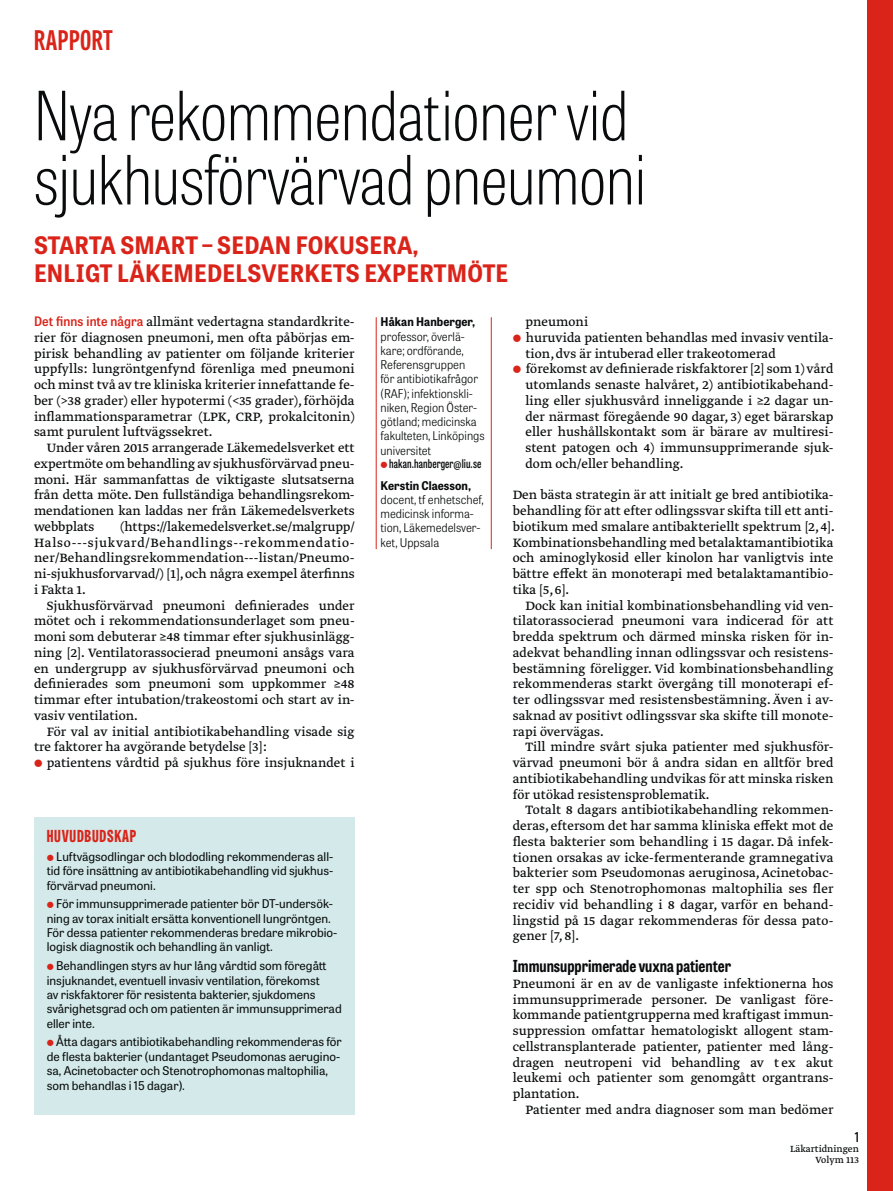
<style>
.page{position:relative;width:893px;height:1191px;background:#fff}
.page>*{position:absolute;margin:0;border:0;box-sizing:border-box;transform-origin:0 0}
.t1{font:100 67.5px/64.2px "Tablet Gothic Condensed";letter-spacing:-.005em;color:#090b0c}
.t2{font:700 27px "Tablet Gothic Compressed";letter-spacing:.02em;color:#da241a}
.t3{font:700 24px/28.5px "Tablet Gothic Narrow";letter-spacing:.01em;color:#da241a}
.t4{font:700 16.5px "Tablet Gothic Condensed";color:#090b0c}
.t5{font:800 16.5px "Tablet Gothic Compressed";letter-spacing:.045em;color:#da241a}
.t6{font:14.25px/15.8px "Greta Text Pro Regular Min";color:#090b0c;text-align:justify}
.t7{font:600 13.5px "Tablet Gothic Condensed";color:#090b0c}
.t8{font:12px/14.4px "Tablet Gothic";color:#090b0c}
.t9{font:300 12px/14.2px "Tablet Gothic Narrow";color:#090b0c}
.t10{font:700 12px "Tablet Gothic Narrow";letter-spacing:.005em;color:#090b0c}
.t11{font:600 12px "Tablet Gothic Compressed";letter-spacing:.01em;color:#090b0c}
.t12{font:10.5px/10.5px "Greta Text Pro";color:#090b0c;text-align:right}
.s1{font-family:"Tablet Gothic Narrow";font-weight:600;font-size:13.05px;color:#da241a}
</style>
<div class="page">
<div style="left:867px;top:0;width:26px;height:1191px;background:#da241a"></div>
<hr style="left:376px;top:317px;width:1px;height:232px;background:#da241a">
<hr style="left:491px;top:317px;width:1px;height:232px;background:#da241a">
<div style="left:34px;top:817px;width:321px;height:297px;background:#d4eaea"></div>
<h2 class="t2" style="left:34px;top:22px;width:80px">RAPPORT</h2>
<h1 class="t1" style="left:34px;top:82px;width:613px">Nya rekommendationer vid sjukhusförvärvad pneumoni</h1>
<h3 class="t3" style="left:34px;top:230px;width:476px">STARTA SMART – SEDAN FOKUSERA,<br>ENLIGT LÄKEMEDELSVERKETS EXPERTMÖTE</h3>
<p class="t6" style="left:34px;top:314px;width:322px"><span class="s1">Det finns inte några</span> allmänt vedertagna standardkrite&shy;rier för diagnosen pneumoni, men ofta påbörjas em&shy;pirisk behandling av patienter om följande kriterier uppfylls: lungröntgenfynd förenliga med pneumoni och minst två av tre kliniska kriterier innefattande fe&shy;ber (&gt;38 grader) eller hypotermi (&lt;35 grader), förhöjda inflammationsparametrar (LPK, CRP, prokalcitonin) samt purulent luftvägssekret.</p>
<p class="t6" style="left:34px;top:440px;width:322px;text-indent:13px">Under våren 2015 arrangerade Läkemedelsverket ett expertmöte om behandling av sjukhusförvärvad pneu&shy;moni. Här sammanfattas de viktigaste slutsatserna från detta möte. Den fullständiga behandlingsrekom&shy;mendationen kan laddas ner från Läkemedelsverkets webbplats</p>
<p class="t6" style="left:34px;top:519px;width:322px;text-indent:87px">(https://lakemedelsverket.se/malgrupp/ Halso---sjukvard/Behandlings--rekommendatio&shy;ner/Behandlingsrekommendation---listan/Pneumo&shy;ni-sjukhusforvarvad/) [1], och några exempel återfinns i Fakta 1.</p>
<p class="t6" style="left:34px;top:598px;width:322px;text-indent:13px">Sjukhusförvärvad pneumoni definierades under mötet och i rekommendationsunderlaget som pneu&shy;moni som debuterar ≥48 timmar efter sjukhusinlägg&shy;ning [2]. Ventilatorassocierad pneumoni ansågs vara en undergrupp av sjukhusförvärvad pneumoni och definierades som pneumoni som uppkommer ≥48 timmar efter intubation/trakeostomi och start av in&shy;vasiv ventilation.</p>
<p class="t6" style="left:34px;top:724px;width:322px;text-indent:13px">För val av initial antibiotikabehandling visade sig tre faktorer ha avgörande betydelse [3]:</p>
<p class="t6" style="left:47px;top:755px;width:309px">patientens vårdtid på sjukhus före insjuknandet i</p>
<p class="t5" style="left:47px;top:824px;width:91px">HUVUDBUDSKAP</p>
<p class="t8" style="left:47px;top:848px;width:288px;text-align:justify;text-indent:9px">Luftvägsodlingar och blododling rekommenderas all&shy;tid före insättning av antibiotikabehandling vid sjukhus&shy;förvärvad pneumoni.</p>
<p class="t8" style="left:47px;top:896px;width:292px;text-indent:9px">För immunsupprimerade patienter bör DT-undersök&shy;ning av torax initialt ersätta konventionell lungröntgen.<br>För dessa patienter rekommenderas bredare mikrobio&shy;logisk diagnostik och behandling än vanligt.</p>
<p class="t8" style="left:47px;top:958px;width:296px;text-indent:9px">Behandlingen styrs av hur lång vårdtid som föregått insjuknandet, eventuell invasiv ventilation, förekomst<br>av riskfaktorer för resistenta bakterier, sjukdomens svårighetsgrad och om patienten är immunsupprimerad eller inte.</p>
<p class="t8" style="left:47px;top:1034px;width:296px;text-indent:9px">Åtta dagars antibiotikabehandling rekommenderas för de flesta bakterier (undantaget Pseudomonas aerugino&shy;sa, Acinetobacter och Stenotrophomonas maltophilia, som behandlas i 15 dagar).</p>
<p class="t10" style="left:381px;top:313px;width:96px">Håkan Hanberger,</p>
<p class="t9" style="left:381px;top:329px;width:106px">professor, överlä&shy;kare; ordförande,<br>Referensgruppen<br>för antibiotikafrågor (RAF); infektionskli&shy;niken, Region Öster&shy;götland; medicinska fakulteten, Linköpings universitet</p>
<p class="t11" style="left:389px;top:456px;width:94px">hakan.hanberger@liu.se</p>
<p class="t10" style="left:381px;top:477px;width:92px">Kerstin Claesson,</p>
<p class="t9" style="left:381px;top:492px;width:104px">docent, tf enhetschef, medicinsk informa&shy;tion, Läkemedelsver&shy;ket, Uppsala</p>
<p class="t6" style="left:525px;top:314px;width:309px;text-align:left">pneumoni<br>huruvida patienten behandlas med invasiv ventila&shy;tion, dvs är intuberad eller trakeotomerad förekomst av definierade riskfaktorer [2] som 1) vård utomlands senaste halvåret, 2) antibiotikabehand&shy;ling eller sjukhusvård inneliggande i ≥2 dagar un&shy;der närmast föregående 90 dagar, 3) eget bärarskap eller hushållskontakt som är bärare av multiresi&shy;stent patogen och 4) immunsupprimerande sjuk&shy;dom och/eller behandling.</p>
<p class="t6" style="left:513px;top:488px;width:324px">Den bästa strategin är att initialt ge bred antibiotika&shy;behandling för att efter odlingssvar skifta till ett anti&shy;biotikum med smalare antibakteriellt spektrum [2, 4].<br>Kombinationsbehandling med betalaktamantibiotika och aminoglykosid eller kinolon har vanligtvis inte bättre effekt än monoterapi med betalaktamantibio&shy;tika [5, 6].</p>
<p class="t6" style="left:513px;top:598px;width:322px;text-indent:13px">Dock kan initial kombinationsbehandling vid ven&shy;tilatorassocierad pneumoni vara indicerad för att bredda spektrum och därmed minska risken för in&shy;adekvat behandling innan odlingssvar och resistens&shy;bestämning föreligger. Vid kombinationsbehandling rekommenderas starkt övergång till monoterapi ef&shy;ter odlingssvar med resistensbestämning. Även i av&shy;saknad av positivt odlingssvar ska skifte till monote&shy;rapi övervägas.</p>
<p class="t6" style="left:513px;top:739px;width:322px;text-indent:13px">Till mindre svårt sjuka patienter med sjukhusför&shy;värvad pneumoni bör å andra sidan en alltför bred antibiotikabehandling undvikas för att minska risken för utökad resistensproblematik.</p>
<p class="t6" style="left:513px;top:802px;width:322px;text-indent:13px">Totalt 8 dagars antibiotikabehandling rekommen&shy;deras, eftersom det har samma kliniska effekt mot de flesta bakterier som behandling i 15 dagar. Då infek&shy;tionen orsakas av icke-fermenterande gramnegativa bakterier som Pseudomonas aeruginosa, Acinetobac&shy;ter spp och Stenotrophomonas maltophilia ses fler recidiv vid behandling i 8 dagar, varför en behand&shy;lingstid på 15 dagar rekommenderas för dessa pato&shy;gener [7, 8].</p>
<p class="t4" style="left:513px;top:954px;width:220px">Immunsupprimerade vuxna patienter</p>
<p class="t6" style="left:513px;top:976px;width:322px">Pneumoni är en av de vanligaste infektionerna hos immunsupprimerade personer. De vanligast före&shy;kommande patientgrupperna med kraftigast immun&shy;suppression omfattar hematologiskt allogent stam&shy;cellstransplanterade patienter, patienter med lång&shy;dragen neutropeni vid behandling av t ex akut leukemi och patienter som genomgått organtrans&shy;plantation.</p>
<p class="t6" style="left:525px;top:1102px;width:309px">Patienter med andra diagnoser som man bedömer</p>
<p class="t7" style="left:855px;top:1127px;width:6px">1</p>
<p class="t12" style="left:790px;top:1144px;width:70px">Läkartidningen<br>Volym 113</p>
</div>
